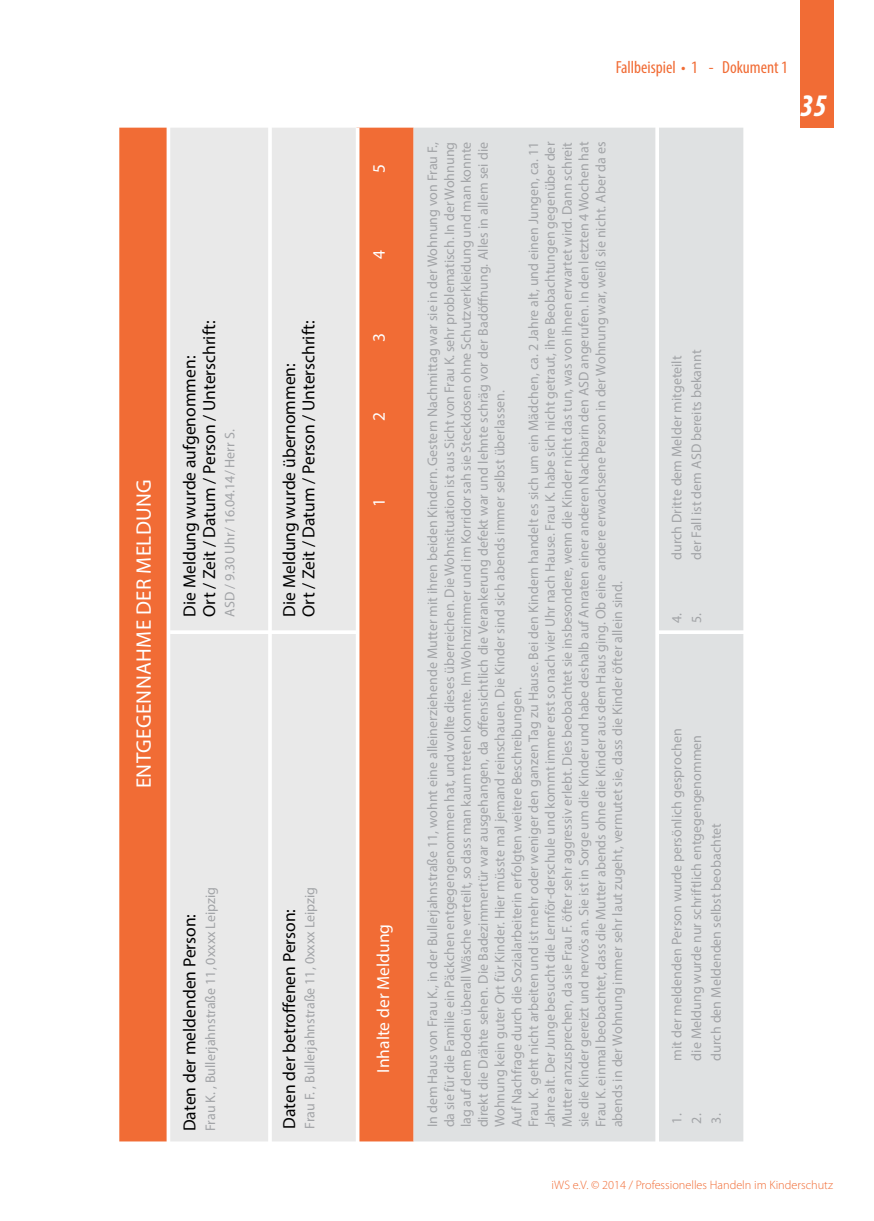
<style>
.page{position:relative;width:874px;height:1221px;background:#fff}
.page>*{position:absolute;margin:0;border:0;box-sizing:border-box;transform-origin:0 0}
.t1{font:italic 700 condensed 31.5px "Myriad Pro";color:#fff}
.t2{font:21px "Myriad Pro";letter-spacing:.02em;color:#fff}
.t3{font:17.5px/19.6px "Myriad Pro";color:#000}
.t4{font:condensed 17.5px "Myriad Pro";color:#f16c35}
.t5{font:17.5px "Myriad Pro";color:#fff}
.t6{font:14px/16.8px "Myriad Pro";color:#a2a4a7}
.t7{font:300 12.25px "Myriad Pro";color:#f16c35}
</style>
<div class="page">
<div style="left:799px;top:0;width:34px;height:128px;background:#f16c35"></div>
<svg style="left:119px;top:128px;width:294px;height:1013px;background:#ebbca8"></svg>
<div style="left:413px;top:128px;width:330px;height:1013px;background:#dfe1e2"></div>
<svg style="left:166px;top:127px;width:4px;height:1015px"></svg>
<hr style="left:268px;top:126px;width:4px;height:1017px;background:#fff">
<svg style="left:355px;top:128px;width:4px;height:1013px"></svg>
<hr style="left:655px;top:126px;width:3px;height:1017px;background:#fff">
<hr style="left:170px;top:630px;width:189px;height:4px;background:#fff">
<hr style="left:656px;top:630px;width:89px;height:4px;background:#fff">
<h2 class="t2" style="left:131px;top:788px;width:311px;rotate:-90deg">ENTGEGENNAHME DER MELDUNG</h2>
<p class="t3" style="left:179px;top:616px;width:297px;rotate:-90deg">Die Meldung wurde aufgenommen:<br>Ort / Zeit / Datum / Person / Unterschrift:</p>
<p class="t6" style="left:221px;top:616px;width:188px;rotate:-90deg">ASD / 9.30 Uhr/ 16.04.14/ Herr S.</p>
<p class="t3" style="left:179px;top:1131px;width:219px;rotate:-90deg">Daten der meldenden Person:</p>
<p class="t6" style="left:202px;top:1131px;width:246px;rotate:-90deg">Frau K. , Bullerjahnstraße 11, 0xxxx Leipzig</p>
<p class="t3" style="left:279px;top:616px;width:297px;rotate:-90deg">Die Meldung wurde übernommen:<br>Ort / Zeit / Datum / Person / Unterschrift:</p>
<p class="t3" style="left:279px;top:1128px;width:221px;rotate:-90deg">Daten der betroffenen Person:</p>
<p class="t6" style="left:301px;top:1128px;width:243px;rotate:-90deg">Frau F. , Bullerjahnstraße 11, 0xxxx Leipzig</p>
<p class="t5" style="left:368px;top:173px;width:10px;rotate:-90deg">5</p>
<p class="t5" style="left:368px;top:259px;width:10px;rotate:-90deg">4</p>
<p class="t5" style="left:368px;top:342px;width:10px;rotate:-90deg">3</p>
<p class="t5" style="left:368px;top:420px;width:10px;rotate:-90deg">2</p>
<p class="t5" style="left:368px;top:507px;width:10px;rotate:-90deg">1</p>
<p class="t5" style="left:372px;top:1072px;width:150px;rotate:-90deg">Inhalte der Meldung</p>
<p class="t4" style="left:615px;top:57px;width:174px">Fallbeispiel • 1 - Dokument 1</p>
<p class="t6" style="left:423px;top:1127px;width:987px;rotate:-90deg">In dem Haus von Frau K., in der Bullerjahnstraße 11, wohnt eine alleinerziehende Mutter mit ihren beiden Kindern. Gestern Nachmittag war sie in der Wohnung von Frau F., da sie für die Familie ein Päckchen entgegengenommen hat, und wollte dieses überreichen. Die Wohnsituation ist aus Sicht von Frau K. sehr problematisch. In der Wohnung lag auf dem Boden überall Wäsche verteilt, so dass man kaum treten konnte. Im Wohnzimmer und im Korridor sah sie Steckdosen ohne Schutzverkleidung und man konnte direkt die Drähte sehen. Die Badezimmertür war ausgehangen, da offensichtlich die Verankerung defekt war und lehnte schräg vor der Badöffnung. Alles in allem sei die Wohnung kein guter Ort für Kinder. Hier müsste mal jemand reinschauen. Die Kinder sind sich abends immer selbst überlassen.<br>Auf Nachfrage durch die Sozialarbeiterin erfolgten weitere Beschreibungen.<br>Frau K. geht nicht arbeiten und ist mehr oder weniger den ganzen Tag zu Hause. Bei den Kindern handelt es sich um ein Mädchen, ca. 2 Jahre alt, und einen Jungen, ca. 11<br>Jahre alt. Der Junge besucht die Lernför-derschule und kommt immer erst so nach vier Uhr nach Hause. Frau K. habe sich nicht getraut, ihre Beobachtungen gegenüber der Mutter anzusprechen, da sie Frau F. öfter sehr aggressiv erlebt. Dies beobachtet sie insbesondere, wenn die Kinder nicht das tun, was von ihnen erwartet wird. Dann schreit sie die Kinder gereizt und nervös an. Sie ist in Sorge um die Kinder und habe deshalb auf Anraten einer anderen Nachbarin den ASD angerufen. In den letzten 4 Wochen hat Frau K. einmal beobachtet, dass die Mutter abends ohne die Kinder aus dem Haus ging. Ob eine andere erwachsene Person in der Wohnung war, weiß sie nicht. Aber da es abends in der Wohnung immer sehr laut zugeht, vermutet sie, dass die Kinder öfter allein sind.</p>
<p class="t6" style="left:687px;top:560px;width:212px;rotate:-90deg">der Fall ist dem ASD bereits bekannt</p>
<p class="t6" style="left:668px;top:560px;width:206px;rotate:-90deg">durch Dritte dem Melder mitgeteilt</p>
<p class="t6" style="left:668px;top:623px;width:12px;rotate:-90deg">4.</p>
<p class="t6" style="left:687px;top:623px;width:12px;rotate:-90deg">5.</p>
<p class="t6" style="left:668px;top:1060px;width:333px;rotate:-90deg">mit der meldenden Person wurde persönlich gesprochen</p>
<p class="t6" style="left:687px;top:1060px;width:327px;rotate:-90deg">die Meldung wurde nur schriftlich entgegengenommen</p>
<p class="t6" style="left:707px;top:1060px;width:239px;rotate:-90deg">durch den Meldenden selbst beobachtet</p>
<p class="t6" style="left:668px;top:1123px;width:12px;rotate:-90deg">1.</p>
<p class="t6" style="left:687px;top:1123px;width:12px;rotate:-90deg">2.</p>
<p class="t6" style="left:707px;top:1123px;width:12px;rotate:-90deg">3.</p>
<h1 class="t1" style="left:799px;top:86px;width:29px">35</h1>
<p class="t7" style="left:551px;top:1177px;width:283px">iWS e.V. © 2014 / Professionelles Handeln im Kinderschutz</p>
</div>
